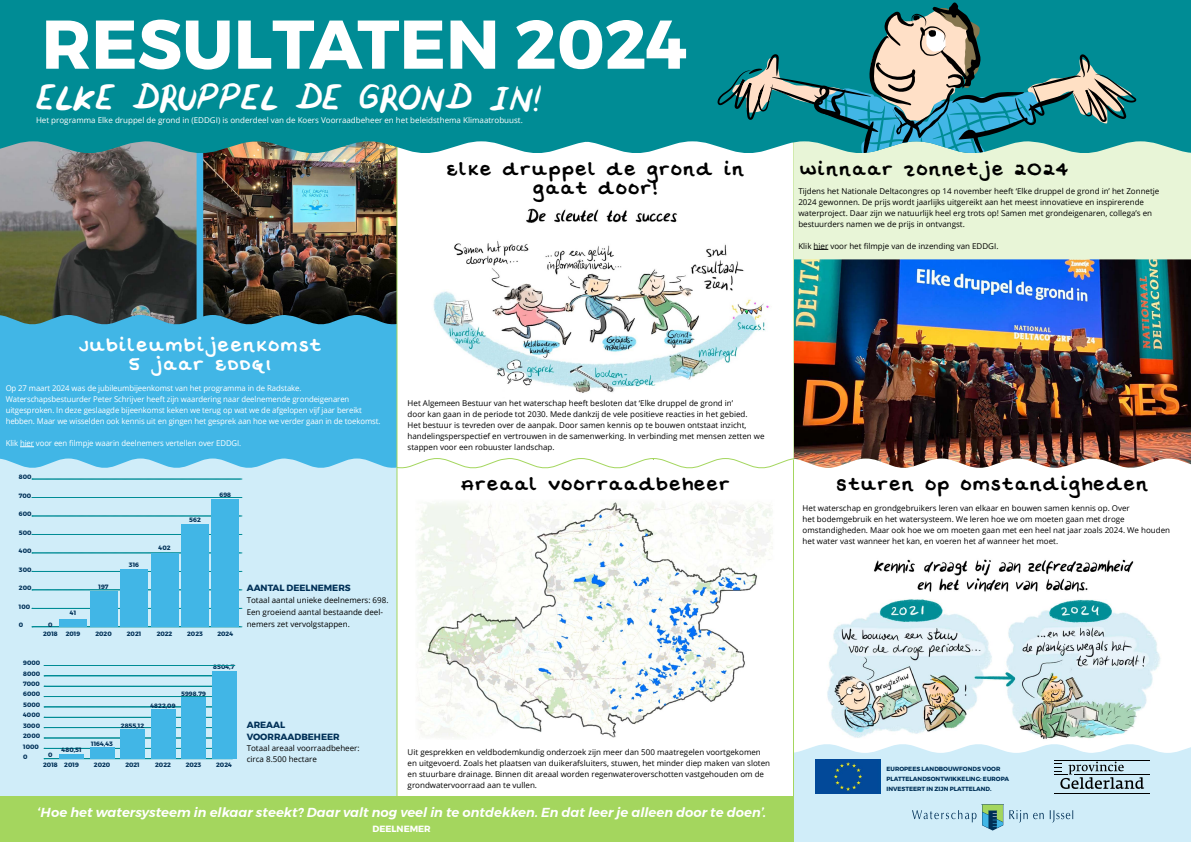
<style>
.page{position:relative;width:1191px;height:842px;background:#fff}
.page>*{position:absolute;margin:0;border:0;box-sizing:border-box;transform-origin:0 0}
.t1{font:700 68.7px "Montserrat";color:#fff}
.t2{font:41.6px "Suusfontvet";color:#fff}
.t3{font:800 22px "Swister";letter-spacing:.07em;color:#000}
.t4{font:800 22px/19px "Swister";letter-spacing:.07em;color:#fff;text-align:center}
.t5{font:italic 600 13px "Montserrat";color:#fff}
.t6{font:700 9px/12px "Montserrat";color:#003057}
.t7{font:700 9px "Montserrat";color:#fff}
.t8{font:8px/11px "Open Sans";color:#000}
.t9{font:8px/11px "Open Sans";letter-spacing:-.01em;color:#fff}
.t10{font:700 6.2px/10.4px "Montserrat";color:#003057}
.t11{font:700 6px/10px "Montserrat";color:#003057}
</style>
<div class="page">
<img style="left:417px;top:502px;width:356px;height:236px">
<img style="left:827px;top:559px;width:334px;height:180px">
<div style="left:0;top:454px;width:397px;height:354px;background:#d0edf9"></div>
<div style="left:0;top:796px;width:793px;height:46px;background:#a4d65e"></div>
<div style="left:0;top:154px;width:396px;height:314px;background:#41b6e6"></div>
<img style="left:0;top:154px;width:197px;height:171px">
<img style="left:203px;top:154px;width:193px;height:171px">
<svg style="left:396px;top:154px;width:398px;height:316px"></svg>
<div style="left:794px;top:154px;width:397px;height:105px;background:#e8f5d7"></div>
<img style="left:794px;top:259px;width:397px;height:209px">
<div style="left:587px;top:0;width:604px;height:154px;background:#008c95"></div>
<svg style="left:717px;top:0;width:419px;height:154px;background:#379498"></svg>
<div style="left:0;top:0;width:587px;height:154px;background:#008c95"></div>
<svg style="left:813px;top:249px;width:15px;height:1px"></svg>
<hr style="left:396px;top:468px;width:1px;height:335px;background:#a4d65e">
<hr style="left:793px;top:459px;width:1px;height:383px;background:#a4d65e">
<svg style="left:32px;top:479px;width:210px;height:1px"></svg>
<svg style="left:32px;top:497px;width:210px;height:1px"></svg>
<svg style="left:32px;top:516px;width:210px;height:1px"></svg>
<svg style="left:32px;top:553px;width:210px;height:1px"></svg>
<svg style="left:32px;top:590px;width:210px;height:1px"></svg>
<svg style="left:32px;top:608px;width:210px;height:1px"></svg>
<svg style="left:32px;top:627px;width:210px;height:1px"></svg>
<div style="left:60px;top:619px;width:27px;height:8px;background:#41b6e6"></div>
<div style="left:90px;top:591px;width:27px;height:36px;background:#41b6e6"></div>
<svg style="left:32px;top:534px;width:210px;height:1px"></svg>
<svg style="left:32px;top:571px;width:210px;height:1px"></svg>
<div style="left:120px;top:569px;width:28px;height:58px;background:#41b6e6"></div>
<div style="left:151px;top:554px;width:27px;height:73px;background:#41b6e6"></div>
<div style="left:181px;top:525px;width:28px;height:102px;background:#41b6e6"></div>
<div style="left:212px;top:500px;width:27px;height:127px;background:#41b6e6"></div>
<svg style="left:44px;top:686px;width:168px;height:1px"></svg>
<svg style="left:44px;top:707px;width:168px;height:1px"></svg>
<svg style="left:44px;top:727px;width:168px;height:1px"></svg>
<svg style="left:44px;top:748px;width:168px;height:1px"></svg>
<svg style="left:44px;top:758px;width:189px;height:1px"></svg>
<svg style="left:44px;top:676px;width:168px;height:1px"></svg>
<svg style="left:44px;top:665px;width:191px;height:1px"></svg>
<svg style="left:44px;top:696px;width:168px;height:1px"></svg>
<svg style="left:44px;top:717px;width:168px;height:1px"></svg>
<svg style="left:44px;top:738px;width:168px;height:1px"></svg>
<div style="left:60px;top:753px;width:24px;height:5px;background:#41b6e6"></div>
<div style="left:90px;top:746px;width:24px;height:12px;background:#41b6e6"></div>
<div style="left:120px;top:729px;width:25px;height:29px;background:#41b6e6"></div>
<div style="left:151px;top:709px;width:24px;height:49px;background:#41b6e6"></div>
<div style="left:181px;top:697px;width:25px;height:61px;background:#41b6e6"></div>
<div style="left:212px;top:671px;width:24px;height:87px;background:#41b6e6"></div>
<svg style="left:20px;top:446px;width:14px;height:1px"></svg>
<svg style="left:794px;top:744px;width:397px;height:98px;background:#c0deec"></svg>
<hr style="left:1073px;top:774px;width:76px;height:1px;background:#000">
<hr style="left:1054px;top:793px;width:95px;height:1px;background:#000">
<h1 class="t1" style="left:41px;top:-11px;width:648px">RESULTATEN 2024</h1>
<h2 class="t2" style="left:36px;top:83px;width:507px">ELKE DRUPPEL DE GROND IN!</h2>
<p class="t9" style="left:36px;top:115px;width:488px">Het programma Elke druppel de grond in (EDDGI) is onderdeel van de Koers Voorraadbeheer en het beleidsthema Klimaatrobuust.</p>
<h3 class="t3" style="left:447px;top:157px;width:299px">Elke druppel de grond in</h3>
<h3 class="t3" style="left:800px;top:157px;width:269px">Winnaar zonnetje 2024</h3>
<h3 class="t3" style="left:533px;top:176px;width:126px">gaat door!</h3>
<p class="t8" style="left:798px;top:185px;width:362px">Tijdens het Nationale Deltacongres op 14 november heeft ‘Elke druppel de grond in’ het Zonnetje 2024 gewonnen. De prijs wordt jaarlijks uitgereikt aan het meest innovatieve en inspirerende waterproject. Daar zijn we natuurlijk heel erg trots op! Samen met grondeigenaren, collega’s en bestuurders namen we de prijs in ontvangst.</p>
<p class="t8" style="left:798px;top:240px;width:202px">Klik hier voor het filmpje van de inzending van EDDGI.</p>
<h3 class="t4" style="left:79px;top:337px;width:244px">Jubileumbijeenkomst<br>5 jaar EDDGI</h3>
<p class="t9" style="left:6px;top:382px;width:376px">Op 27 maart 2024 was de jubileumbijeenkomst van het programma in de Radstake.<br>Waterschapsbestuurder Peter Schrijver heeft zijn waardering naar deelnemende grondeigenaren uitgesproken. In deze geslaagde bijeenkomst keken we terug op wat we de afgelopen vijf jaar bereikt hebben. Maar we wisselden ook kennis uit en gingen het gesprek aan hoe we verder gaan in de toekomst.</p>
<p class="t9" style="left:6px;top:437px;width:237px">Klik hier voor een filmpje waarin deelnemers vertellen over EDDGI.</p>
<p class="t10" style="left:19px;top:472px;width:14px">800</p>
<p class="t10" style="left:19px;top:490px;width:14px">700</p>
<p class="t10" style="left:19px;top:509px;width:14px">600</p>
<p class="t10" style="left:19px;top:527px;width:14px">500</p>
<p class="t10" style="left:19px;top:546px;width:14px">400</p>
<p class="t10" style="left:19px;top:564px;width:14px">300</p>
<p class="t10" style="left:19px;top:583px;width:14px">200</p>
<p class="t10" style="left:19px;top:601px;width:13px">100</p>
<p class="t10" style="left:19px;top:620px;width:6px">0</p>
<p class="t10" style="left:48px;top:620px;width:6px">0</p>
<p class="t10" style="left:43px;top:628px;width:16px">2018</p>
<p class="t10" style="left:70px;top:608px;width:8px">41</p>
<p class="t10" style="left:66px;top:628px;width:16px">2019</p>
<p class="t10" style="left:98px;top:581px;width:12px">197</p>
<p class="t10" style="left:95px;top:628px;width:18px">2020</p>
<p class="t10" style="left:129px;top:559px;width:12px">316</p>
<p class="t10" style="left:127px;top:628px;width:16px">2021</p>
<p class="t10" style="left:159px;top:543px;width:13px">402</p>
<p class="t10" style="left:189px;top:514px;width:13px">562</p>
<p class="t10" style="left:219px;top:490px;width:13px">698</p>
<p class="t10" style="left:157px;top:628px;width:17px">2022</p>
<p class="t10" style="left:187px;top:628px;width:17px">2023</p>
<p class="t10" style="left:217px;top:628px;width:17px">2024</p>
<p class="t10" style="left:23px;top:658px;width:19px">9000<br>8000<br>7000<br>6000<br>5000<br>4000<br>3000<br>2000<br>1000<br>0</p>
<p class="t10" style="left:48px;top:750px;width:6px">0</p>
<p class="t10" style="left:62px;top:744px;width:22px">480,51</p>
<p class="t10" style="left:213px;top:662px;width:23px">8504,7</p>
<p class="t10" style="left:91px;top:738px;width:23px">1164,43</p>
<p class="t10" style="left:181px;top:689px;width:26px">5998,79</p>
<p class="t10" style="left:150px;top:700px;width:27px">4822,09</p>
<p class="t10" style="left:121px;top:721px;width:25px">2855,12</p>
<p class="t10" style="left:43px;top:759px;width:37px">2018 2019</p>
<p class="t10" style="left:94px;top:759px;width:18px">2020</p>
<p class="t10" style="left:125px;top:759px;width:16px">2021</p>
<p class="t10" style="left:155px;top:759px;width:17px">2022</p>
<p class="t10" style="left:216px;top:759px;width:17px">2024</p>
<p class="t10" style="left:186px;top:759px;width:17px">2023</p>
<p class="t6" style="left:247px;top:582px;width:105px">AANTAL DEELNEMERS</p>
<p class="t8" style="left:247px;top:594px;width:143px;line-height:12px">Totaal aantal unieke deelnemers: 698.<br>Een groeiend aantal bestaande deel&shy;nemers zet vervolgstappen.</p>
<p class="t6" style="left:247px;top:718px;width:94px">AREAAL<br>VOORRAADBEHEER</p>
<p class="t8" style="left:247px;top:742px;width:114px">Totaal areaal voorraadbeheer: circa 8.500 hectare</p>
<p class="t8" style="left:407px;top:397px;width:358px">Het Algemeen Bestuur van het waterschap heeft besloten dat ‘Elke druppel de grond in’<br>door kan gaan in de periode tot 2030. Mede dankzij de vele positieve reacties in het gebied.<br>Het bestuur is tevreden over de aanpak. Door samen kennis op te bouwen ontstaat inzicht, handelingsperspectief en vertrouwen in de samenwerking. In verbinding met mensen zetten we stappen voor een robuuster landschap.</p>
<h3 class="t3" style="left:461px;top:472px;width:270px">Areaal voorraadbeheer</h3>
<p class="t8" style="left:407px;top:746px;width:364px">Uit gesprekken en veldbodemkundig onderzoek zijn meer dan 500 maatregelen voortgekomen en uitgevoerd. Zoals het plaatsen van duikerafsluiters, stuwen, het minder diep maken van sloten en stuurbare drainage. Binnen dit areaal worden regenwateroverschotten vastgehouden om de grondwatervoorraad aan te vullen.</p>
<h3 class="t3" style="left:837px;top:472px;width:313px">Sturen op omstandigheden</h3>
<p class="t8" style="left:802px;top:502px;width:369px">Het waterschap en grondgebruikers leren van elkaar en bouwen samen kennis op. Over<br>het bodemgebruik en het watersysteem. We leren hoe we om moeten gaan met droge omstandigheden. Maar ook hoe we om moeten gaan met een heel nat jaar zoals 2024. We houden het water vast wanneer het kan, en voeren het af wanneer het moet.</p>
<p class="t11" style="left:886px;top:764px;width:124px">EUROPEES LANDBOUWFONDS VOOR<br>PLATTELANDSONTWIKKELING: EUROPA<br>INVESTEERT IN ZIJN PLATTELAND.</p>
<h3 class="t5" style="left:37px;top:802px;width:730px">‘Hoe het watersysteem in elkaar steekt? Daar valt nog veel in te ontdekken. En dat leer je alleen door te doen’.</h3>
<p class="t7" style="left:372px;top:821px;width:60px">DEELNEMER</p>
</div>
